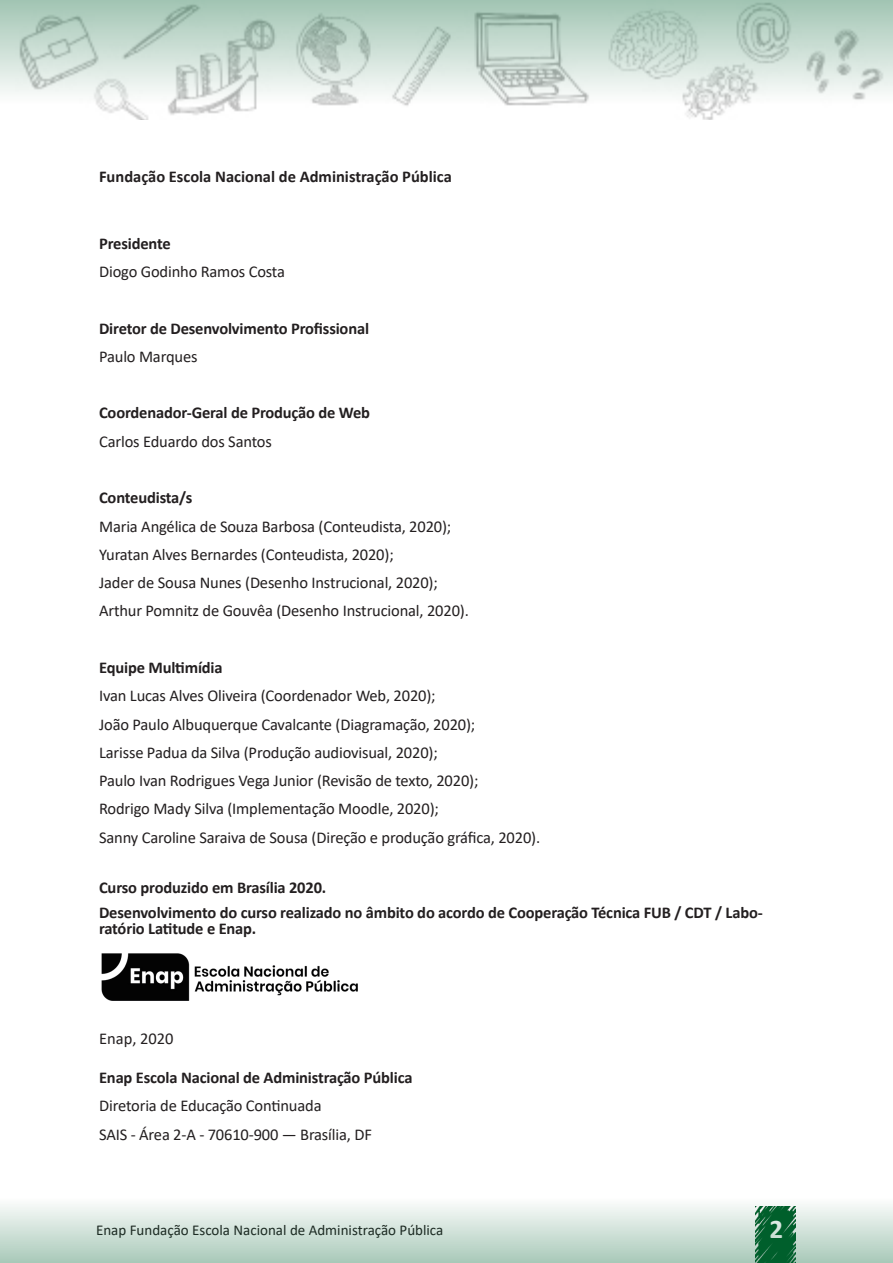
<style>
.page{position:relative;width:893px;height:1263px;background:#fff}
.page>*{position:absolute;margin:0;border:0;box-sizing:border-box;transform-origin:0 0}
.t1{font:700 27px "Calibri";color:#fff}
.t2{font:16.5px "Calibri";letter-spacing:-.01em;color:#231f20}
.t3{font:700 16.5px/16.5px "Calibri";letter-spacing:-.01em;color:#231f20}
.t4{font:15px "Calibri";color:#231f20}
</style>
<div class="page">
<svg style="left:0;top:0;width:893px;height:120px"></svg>
<svg style="left:0;top:1205px;width:893px;height:58px;background:#c5dad0"></svg>
<img style="left:101px;top:953px;width:257px;height:48px">
<p class="t3" style="left:99px;top:169px;width:354px">Fundação Escola Nacional de Administração Pública</p>
<p class="t3" style="left:99px;top:235px;width:73px">Presidente</p>
<p class="t2" style="left:99px;top:260px;width:187px">Diogo Godinho Ramos Costa</p>
<p class="t3" style="left:99px;top:320px;width:271px">Diretor de Desenvolvimento Profissional</p>
<p class="t2" style="left:99px;top:345px;width:100px">Paulo Marques</p>
<p class="t3" style="left:99px;top:404px;width:273px">Coordenador-Geral de Produção de Web</p>
<p class="t2" style="left:99px;top:430px;width:174px">Carlos Eduardo dos Santos</p>
<p class="t3" style="left:99px;top:489px;width:95px">Conteudista/s</p>
<p class="t2" style="left:99px;top:515px;width:354px">Maria Angélica de Souza Barbosa (Conteudista, 2020);</p>
<p class="t2" style="left:99px;top:543px;width:296px">Yuratan Alves Bernardes (Conteudista, 2020);</p>
<p class="t2" style="left:99px;top:571px;width:340px">Jader de Sousa Nunes (Desenho Instrucional, 2020);</p>
<p class="t2" style="left:99px;top:599px;width:371px">Arthur Pomnitz de Gouvêa (Desenho Instrucional, 2020).</p>
<p class="t3" style="left:99px;top:659px;width:125px">Equipe Multimídia</p>
<p class="t2" style="left:99px;top:684px;width:338px">Ivan Lucas Alves Oliveira (Coordenador Web, 2020);</p>
<p class="t2" style="left:99px;top:713px;width:378px">João Paulo Albuquerque Cavalcante (Diagramação, 2020);</p>
<p class="t2" style="left:99px;top:741px;width:340px">Larisse Padua da Silva (Produção audiovisual, 2020);</p>
<p class="t2" style="left:99px;top:769px;width:381px">Paulo Ivan Rodrigues Vega Junior (Revisão de texto, 2020);</p>
<p class="t2" style="left:99px;top:797px;width:341px">Rodrigo Mady Silva (Implementação Moodle, 2020);</p>
<p class="t2" style="left:99px;top:826px;width:443px">Sanny Caroline Saraiva de Sousa (Direção e produção gráfica, 2020).</p>
<p class="t3" style="left:99px;top:879px;width:229px">Curso produzido em Brasília 2020.</p>
<p class="t3" style="left:99px;top:904px;width:665px">Desenvolvimento do curso realizado no âmbito do acordo de Cooperação Técnica FUB / CDT / Labo&shy;ratório Latitude e Enap.</p>
<p class="t2" style="left:99px;top:1027px;width:76px">Enap, 2020</p>
<p class="t3" style="left:99px;top:1069px;width:315px">Enap Escola Nacional de Administração Pública</p>
<p class="t2" style="left:99px;top:1094px;width:224px">Diretoria de Educação Continuada</p>
<p class="t2" style="left:99px;top:1123px;width:274px">SAIS - Área 2-A - 70610-900 — Brasília, DF</p>
<p class="t4" style="left:96px;top:1220px;width:349px">Enap Fundação Escola Nacional de Administração Pública</p>
<h1 class="t1" style="left:769px;top:1210px;width:15px">2</h1>
</div>
